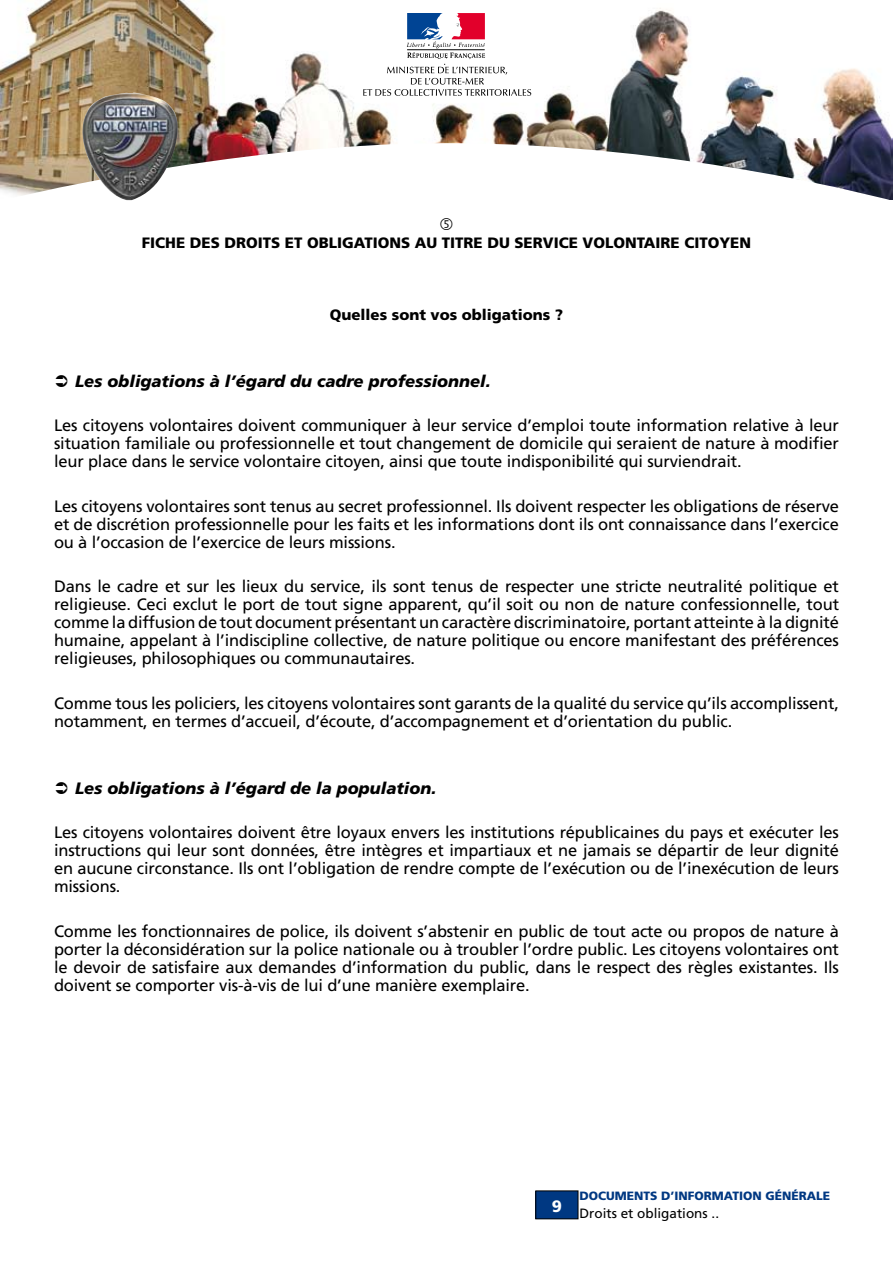
<style>
.page{position:relative;width:893px;height:1263px;background:#fff}
.page>*{position:absolute;margin:0;border:0;box-sizing:border-box;transform-origin:0 0}
.t1{font:16.5px/18px "Frutiger";letter-spacing:-.01em;color:#000;text-align:justify}
.t2{font:italic 900 16.5px "Frutiger";color:#000}
.t3{font:900 16.5px "Frutiger";color:#fff}
.t4{font:900 15px "Frutiger";color:#000}
.t5{font:13.5px "Frutiger";color:#000}
.t6{font:900 12px "Frutiger";color:#003882}
</style>
<div class="page">
<img style="left:0;top:0;width:893px;height:200px">
<div style="left:406px;top:12px;width:80px;height:28px;background:#fff"></div>
<svg style="left:363px;top:13px;width:168px;height:83px"></svg>
<img style="left:81px;top:91px;width:99px;height:109px">
<div style="left:536px;top:1191px;width:42px;height:28px;background:#003882"></div>
<div style="left:536px;top:1191px;width:42px;height:28px;border:1px solid #000"></div>
<p class="t4" style="left:142px;top:234px;width:104px">FICHE DES DROITS</p>
<p class="t4" style="left:285px;top:234px;width:166px">ET OBLIGATIONS AU TITRE</p>
<p class="t4" style="left:487px;top:234px;width:37px">DU SERVICE</p>
<p class="t4" style="left:582px;top:234px;width:11px">VOLONTAIRE</p>
<p class="t4" style="left:684px;top:234px;width:11px">CITOYEN</p>
<p class="t4" style="left:330px;top:306px;width:235px">QUELLES SONT VOS OBLIGATIONS ?</p>
<p class="t2" style="left:75px;top:371px;width:417px">Les obligations à l’égard du cadre professionnel.</p>
<p class="t1" style="left:54px;top:417px;width:787px">Les citoyens volontaires doivent communiquer à leur service d’emploi toute information relative à leur situation familiale ou professionnelle et tout changement de domicile qui seraient de nature à modifier leur place dans le service volontaire citoyen, ainsi que toute indisponibilité qui surviendrait.</p>
<p class="t1" style="left:54px;top:497px;width:786px">Les citoyens volontaires sont tenus au secret professionnel. Ils doivent respecter les obligations de réserve et de discrétion professionnelle pour les faits et les informations dont ils ont connaissance dans l’exercice ou à l’occasion de l’exercice de leurs missions.</p>
<p class="t1" style="left:54px;top:578px;width:787px">Dans le cadre et sur les lieux du service, ils sont tenus de respecter une stricte neutralité politique et religieuse. Ceci exclut le port de tout signe apparent, qu’il soit ou non de nature confessionnelle, tout comme la diffusion de tout document présentant un caractère discriminatoire, portant atteinte à la dignité humaine, appelant à l’indiscipline collective, de nature politique ou encore manifestant des préférences religieuses, philosophiques ou communautaires.</p>
<p class="t1" style="left:54px;top:694px;width:786px">Comme tous les policiers, les citoyens volontaires sont garants de la qualité du service qu’ils accomplissent, notamment, en termes d’accueil, d’écoute, d’accompagnement et d’orientation du public.</p>
<p class="t2" style="left:75px;top:778px;width:363px">Les obligations à l’égard de la population.</p>
<p class="t1" style="left:54px;top:823px;width:787px">Les citoyens volontaires doivent être loyaux envers les institutions républicaines du pays et exécuter les instructions qui leur sont données, être intègres et impartiaux et ne jamais se départir de leur dignité en aucune circonstance. Ils ont l’obligation de rendre compte de l’exécution ou de l’inexécution de leurs missions.</p>
<p class="t1" style="left:54px;top:922px;width:786px">Comme les fonctionnaires de police, ils doivent s’abstenir en public de tout acte ou propos de nature à porter la déconsidération sur la police nationale ou à troubler l’ordre public. Les citoyens volontaires ont le devoir de satisfaire aux demandes d’information du public, dans le respect des règles existantes. Ils doivent se comporter vis-à-vis de lui d’une manière exemplaire.</p>
<p class="t3" style="left:552px;top:1196px;width:12px">9</p>
<p class="t6" style="left:579px;top:1189px;width:252px">DOCUMENTS D’INFORMATION GÉNÉRALE</p>
<p class="t5" style="left:579px;top:1205px;width:141px">Droits et obligations ..</p>
</div>
